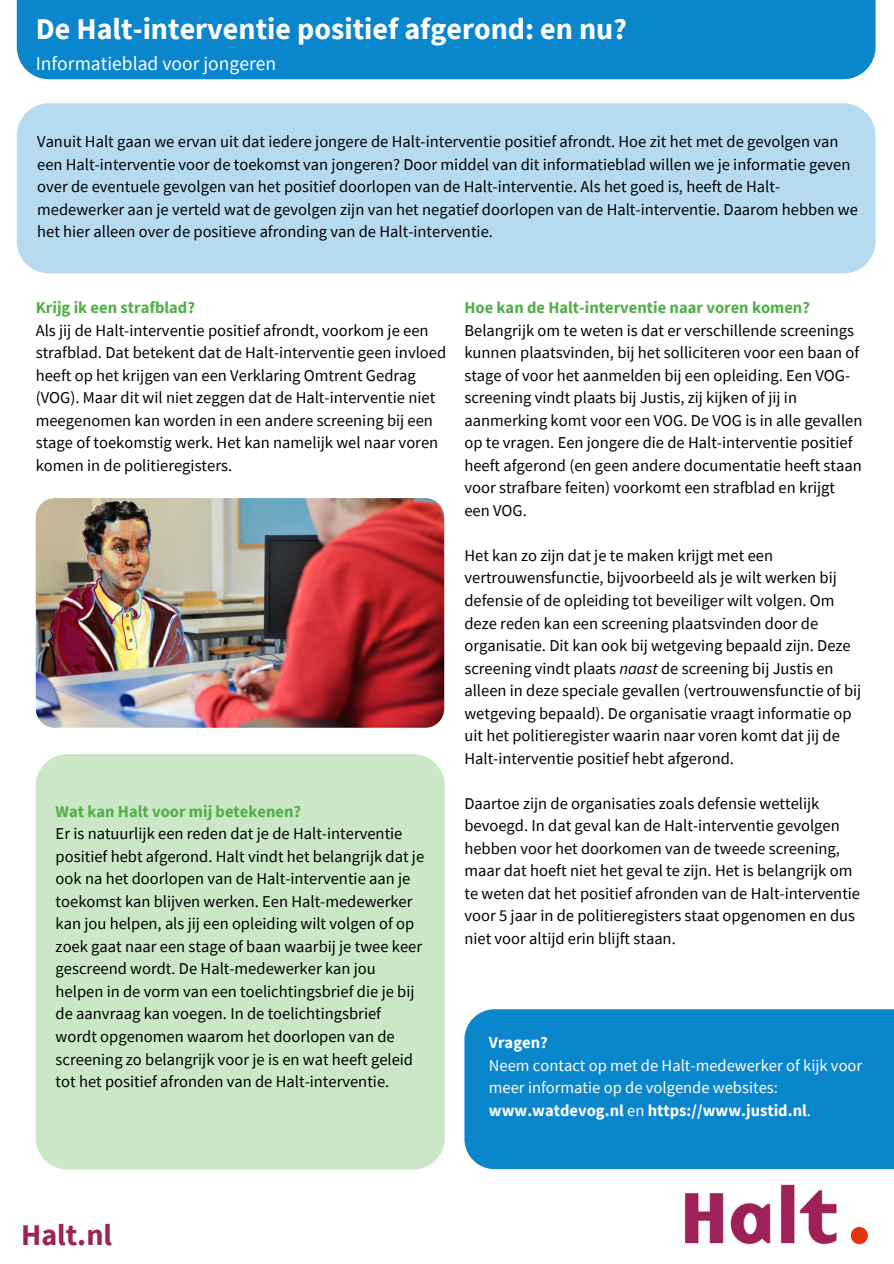
<style>
.page{position:relative;width:894px;height:1264px;background:#fff}
.page>*{position:absolute;margin:0;border:0;box-sizing:border-box;transform-origin:0 0}
.t1{font:700 30px "Source Sans Pro";color:#fff}
.t2{font:700 30px "Source Sans Pro";color:#9c2357}
.t3{font:19.5px "Source Sans Pro";color:#fff}
.t4{font:16.5px/22.5px "Source Sans Pro";color:#000}
.t5{font:16.5px/22.5px "Source Sans Pro";color:#fff}
.t6{font:700 16.5px "Source Sans Pro";color:#50af47}
.t7{font:700 16.5px "Source Sans Pro";color:#fff}
.s1{font-style:italic}
.s2{font-weight:700}
</style>
<div class="page">
<div style="left:17px;top:0;width:858px;height:79px;background:#0a86cd"></div>
<div style="left:17px;top:103px;width:858px;height:170px;background:#b6dbf0;border-radius:32px"></div>
<img style="left:685px;top:1184px;width:183px;height:61px">
<div style="left:36px;top:754px;width:408px;height:415px;background:#cbe7c8;border-radius:32px"></div>
<div style="left:464px;top:1009px;width:429px;height:160px;background:#0a86cd"></div>
<img style="left:36px;top:498px;width:408px;height:229px;border-radius:19px">
<p class="t1" style="left:36px;top:10px;width:592px">De Halt-interventie positief afgerond: en nu?</p>
<p class="t3" style="left:36px;top:50px;width:242px">Informatieblad voor jongeren</p>
<p class="t4" style="left:37px;top:130px;width:822px">Vanuit Halt gaan we ervan uit dat iedere jongere de Halt-interventie positief afrondt. Hoe zit het met de gevolgen van een Halt-interventie voor de toekomst van jongeren? Door middel van dit informatieblad willen we je informatie geven over de eventuele gevolgen van het positief doorlopen van de Halt-interventie. Als het goed is, heeft de Halt&shy;medewerker aan je verteld wat de gevolgen zijn van het negatief doorlopen van de Halt-interventie. Daarom hebben we het hier alleen over de positieve afronding van de Halt-interventie.</p>
<p class="t6" style="left:36px;top:297px;width:161px">Krijg ik een strafblad?</p>
<p class="t4" style="left:36px;top:318px;width:412px">Als jij de Halt-interventie positief afrondt, voorkom je een strafblad. Dat betekent dat de Halt-interventie geen invloed heeft op het krijgen van een Verklaring Omtrent Gedrag (VOG). Maar dit wil niet zeggen dat de Halt-interventie niet meegenomen kan worden in een andere screening bij een stage of toekomstig werk. Het kan namelijk wel naar voren komen in de politieregisters.</p>
<p class="t6" style="left:56px;top:800px;width:247px">Wat kan Halt voor mij betekenen?</p>
<p class="t4" style="left:56px;top:822px;width:370px">Er is natuurlijk een reden dat je de Halt-interventie positief hebt afgerond. Halt vindt het belangrijk dat je ook na het doorlopen van de Halt-interventie aan je toekomst kan blijven werken. Een Halt-medewerker kan jou helpen, als jij een opleiding wilt volgen of op zoek gaat naar een stage of baan waarbij je twee keer gescreend wordt. De Halt-medewerker kan jou helpen in de vorm van een toelichtingsbrief die je bij de aanvraag kan voegen. In de toelichtingsbrief wordt opgenomen waarom het doorlopen van de screening zo belangrijk voor je is en wat heeft geleid tot het positief afronden van de Halt-interventie.</p>
<p class="t6" style="left:464px;top:297px;width:347px">Hoe kan de Halt-interventie naar voren komen?</p>
<p class="t4" style="left:464px;top:318px;width:399px">Belangrijk om te weten is dat er verschillende screenings kunnen plaatsvinden, bij het solliciteren voor een baan of stage of voor het aanmelden bij een opleiding. Een VOG&shy;screening vindt plaats bij Justis, zij kijken of jij in aanmerking komt voor een VOG. De VOG is in alle gevallen op te vragen. Een jongere die de Halt-interventie positief heeft afgerond (en geen andere documentatie heeft staan voor strafbare feiten) voorkomt een strafblad en krijgt een VOG.</p>
<p class="t4" style="left:464px;top:544px;width:398px">Het kan zo zijn dat je te maken krijgt met een vertrouwensfunctie, bijvoorbeeld als je wilt werken bij defensie of de opleiding tot beveiliger wilt volgen. Om deze reden kan een screening plaatsvinden door de organisatie. Dit kan ook bij wetgeving bepaald zijn. Deze screening vindt plaats <span class="s1">naast</span> de screening bij Justis en alleen in deze speciale gevallen (vertrouwensfunctie of bij wetgeving bepaald). De organisatie vraagt informatie op uit het politieregister waarin naar voren komt dat jij de Halt-interventie positief hebt afgerond.</p>
<p class="t4" style="left:464px;top:791px;width:397px">Daartoe zijn de organisaties zoals defensie wettelijk bevoegd. In dat geval kan de Halt-interventie gevolgen hebben voor het doorkomen van de tweede screening, maar dat hoeft niet het geval te zijn. Het is belangrijk om te weten dat het positief afronden van de Halt-interventie voor 5 jaar in de politieregisters staat opgenomen en dus niet voor altijd erin blijft staan.</p>
<p class="t7" style="left:488px;top:1032px;width:60px">Vragen?</p>
<p class="t5" style="left:488px;top:1053px;width:375px">Neem contact op met de Halt-medewerker of kijk voor meer informatie op de volgende websites: <span class="s2">www.watdevog.nl</span> en <span class="s2">https://www.justid.nl</span>.</p>
<p class="t2" style="left:21px;top:1215px;width:92px">Halt.nl</p>
</div>
